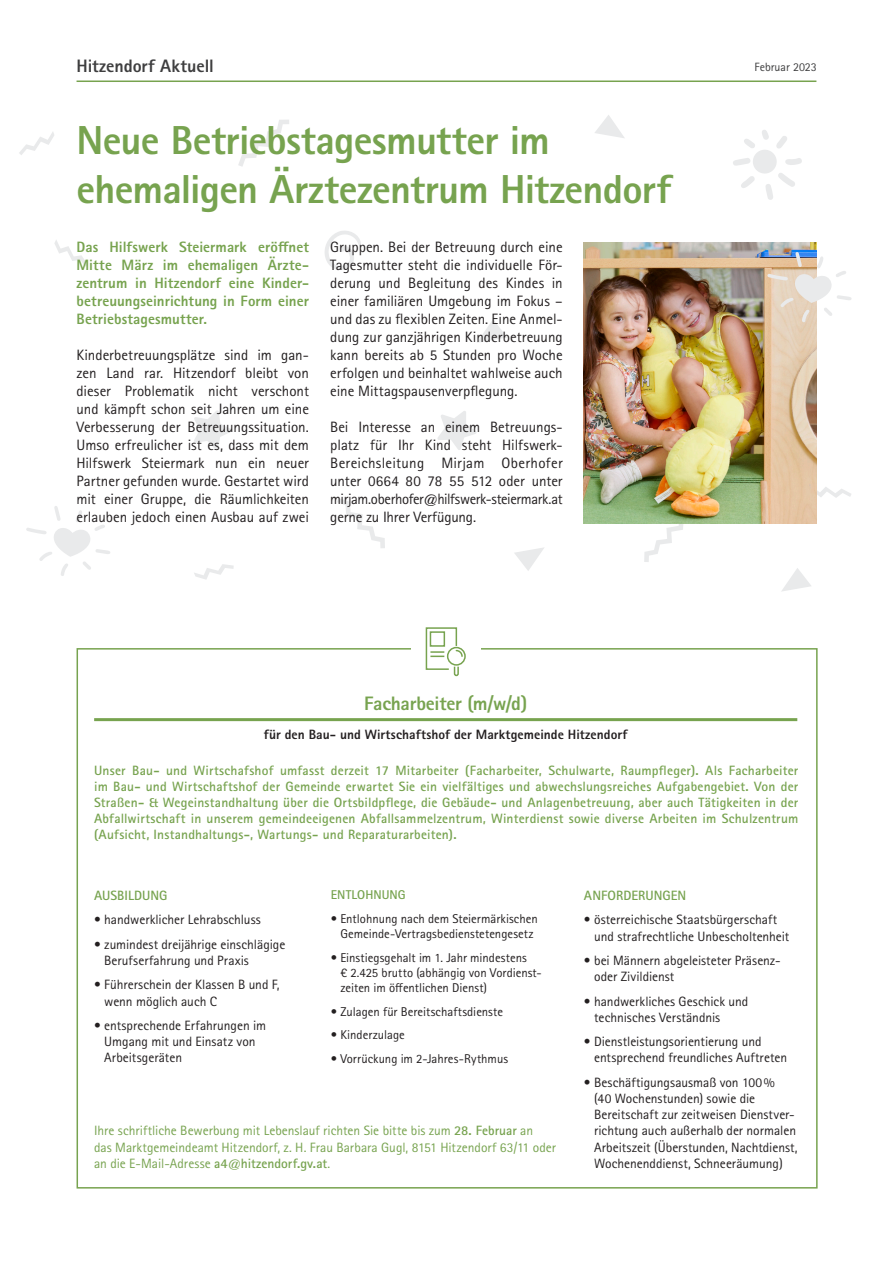
<style>
.page{position:relative;width:893px;height:1263px;background:#fff}
.page>*{position:absolute;margin:0;border:0;box-sizing:border-box;transform-origin:0 0}
.Headline{font:800 40.5px/48.6px "Rotis Sans Serif Pro";letter-spacing:-.02em;color:#77a34f}
.Headline_Klein_Under{font:800 19.5px "Rotis Sans Serif Pro";letter-spacing:-.015em;color:#77a34f}
.t1{font:800 18px "Rotis Sans Serif Pro";letter-spacing:-.005em;color:#3e3e3f}
.Fließtext{font:15px/18px "Rotis Sans Serif Pro";letter-spacing:-.005em;color:#231f20;text-align:justify}
.Fließtext-2{font:800 15px/18px "Rotis Sans Serif Pro";letter-spacing:.005em;color:#77a34f;text-align:justify}
.Fließtext-3{font:13.5px/16.2px "Rotis Sans Serif Pro";color:#231f20}
.Fließtext-4{font:700 13.5px/16.2px "Rotis Sans Serif Pro";letter-spacing:.01em;color:#77a34f;text-align:justify}
.Fließtext-5{font:13.5px/16.2px "Rotis Sans Serif Pro";color:#77a34f}
.Fließtext-6{font:800 13.5px "Rotis Sans Serif Pro";letter-spacing:.005em;color:#231f20}
.Fließtext-7{font:12.75px/15.3px "Rotis Sans Serif Pro";color:#231f20;text-align:center}
.Fließtext-8{font:700 12.75px "Rotis Sans Serif Pro";letter-spacing:.005em;color:#77a34f}
.t2{font:12px "Rotis Sans Serif Pro";color:#3e3e3f}
.s1{font-weight:700}
</style>
<div class="page">
<svg style="left:26px;top:506px;width:84px;height:70px"></svg>
<svg style="left:733px;top:130px;width:69px;height:70px"></svg>
<svg style="left:194px;top:564px;width:40px;height:16px"></svg>
<svg style="left:595px;top:115px;width:29px;height:23px"></svg>
<svg style="left:514px;top:547px;width:30px;height:24px"></svg>
<svg style="left:782px;top:568px;width:29px;height:23px"></svg>
<svg style="left:477px;top:320px;width:30px;height:23px"></svg>
<svg style="left:325px;top:231px;width:36px;height:39px"></svg>
<svg style="left:644px;top:523px;width:48px;height:39px"></svg>
<svg style="left:337px;top:498px;width:48px;height:50px"></svg>
<svg style="left:238px;top:120px;width:51px;height:46px"></svg>
<svg style="left:437px;top:411px;width:40px;height:39px"></svg>
<svg style="left:54px;top:240px;width:34px;height:27px"></svg>
<svg style="left:19px;top:132px;width:35px;height:23px"></svg>
<svg style="left:816px;top:486px;width:35px;height:12px"></svg>
<svg style="left:194px;top:410px;width:38px;height:40px"></svg>
<hr style="left:77px;top:81px;width:739px;height:1px;background:#77a34f">
<img style="left:584px;top:242px;width:232px;height:281px">
<div style="left:447px;top:647px;width:19px;height:19px;border:2px solid #77a34f;border-radius:50%"></div>
<svg style="left:425px;top:627px;width:38px;height:50px"></svg>
<hr style="left:94px;top:718px;width:703px;height:3px;background:#77a34f">
<svg style="left:767px;top:252px;width:85px;height:71px"></svg>
<p class="t1" style="left:77px;top:54px;width:139px">Hitzendorf Aktuell</p>
<p class="t2" style="left:755px;top:60px;width:64px">Februar 2023</p>
<p class="Headline" style="left:77px;top:116px;width:596px">Neue Betriebstagesmutter im ehemaligen Ärztezentrum Hitzendorf</p>
<p class="Fließtext-2" style="left:77px;top:238px;width:234px">Das Hilfswerk Steiermark eröffnet Mitte März im ehemaligen Ärzte&shy;zentrum in Hitzendorf eine Kinder&shy;betreuungseinrichtung in Form einer Betriebstagesmutter.</p>
<p class="Fließtext" style="left:77px;top:346px;width:234px">Kinderbetreuungsplätze sind im gan&shy;zen Land rar. Hitzendorf bleibt von dieser Problematik nicht verschont und kämpft schon seit Jahren um eine Verbesserung der Betreuungssituation.<br>Umso erfreulicher ist es, dass mit dem Hilfswerk Steiermark nun ein neuer Partner gefunden wurde. Gestartet wird mit einer Gruppe, die Räumlichkeiten erlauben jedoch einen Ausbau auf zwei</p>
<p class="Fließtext" style="left:330px;top:238px;width:234px">Gruppen. Bei der Betreuung durch eine Tagesmutter steht die individuelle För&shy;derung und Begleitung des Kindes in einer familiären Umgebung im Fokus – und das zu flexiblen Zeiten. Eine Anmel&shy;dung zur ganzjährigen Kinderbetreuung kann bereits ab 5 Stunden pro Woche erfolgen und beinhaltet wahlweise auch eine Mittagspausenverpflegung.</p>
<p class="Fließtext" style="left:330px;top:418px;width:234px">Bei Interesse an einem Betreuungs&shy;platz für Ihr Kind steht Hilfswerk-Bereichsleitung Mirjam Oberhofer unter 0664 80 78 55 512 oder unter mirjam.oberhofer@hilfswerk-steiermark.at gerne zu Ihrer Verfügung.</p>
<p class="Headline_Klein_Under" style="left:364px;top:691px;width:165px">Facharbeiter (m/w/d)</p>
<p class="Fließtext-6" style="left:264px;top:725px;width:365px">für den Bau- und Wirtschaftshof der Marktgemeinde Hitzendorf</p>
<p class="Fließtext-4" style="left:94px;top:762px;width:706px">Unser Bau- und Wirtschafshof umfasst derzeit 17 Mitarbeiter (Facharbeiter, Schulwarte, Raumpfleger). Als Facharbeiter im Bau- und Wirtschaftshof der Gemeinde erwartet Sie ein vielfältiges und abwechslungsreiches Aufgabengebiet. Von der Straßen- &amp; Wegeinstandhaltung über die Ortsbildpflege, die Gebäude- und Anlagenbetreuung, aber auch Tätigkeiten in der Abfallwirtschaft in unserem gemeindeeigenen Abfallsammelzentrum, Winterdienst sowie diverse Arbeiten im Schulzentrum (Aufsicht, Instandhaltungs-, Wartungs- und Reparaturarbeiten).</p>
<p class="Fließtext-4" style="left:94px;top:887px;width:75px">AUSBILDUNG</p>
<p class="Fließtext-3" style="left:94px;top:912px;width:168px">• handwerklicher Lehrabschluss</p>
<p class="Fließtext-3" style="left:104px;top:936px;width:183px;text-indent:-10px">• zumindest dreijährige einschlägige<br>Berufserfahrung und Praxis</p>
<p class="Fließtext-3" style="left:104px;top:977px;width:177px;text-indent:-10px">• Führerschein der Klassen B und F, wenn möglich auch C</p>
<p class="Fließtext-3" style="left:104px;top:1017px;width:163px;text-indent:-10px">• entsprechende Erfahrungen im<br>Umgang mit und Einsatz von<br>Arbeitsgeräten</p>
<p class="Fließtext-8" style="left:331px;top:887px;width:76px">ENTLOHNUNG</p>
<p class="Fließtext-7" style="left:331px;top:911px;width:208px">• Entlohnung nach dem Steiermärkischen<br>Gemeinde-Vertragsbedienstetengesetz</p>
<p class="Fließtext-7" style="left:340px;top:950px;width:203px;text-align:left;text-indent:-10px">• Einstiegsgehalt im 1. Jahr mindestens<br>€ 2.425 brutto (abhängig von Vordienst&shy;zeiten im öffentlichen Dienst)</p>
<p class="Fließtext-7" style="left:331px;top:1004px;width:174px">• Zulagen für Bereitschaftsdienste</p>
<p class="Fließtext-7" style="left:331px;top:1027px;width:76px">• Kinderzulage</p>
<p class="Fließtext-7" style="left:331px;top:1051px;width:179px">• Vorrückung im 2-Jahres-Rythmus</p>
<p class="Fließtext-5" style="left:94px;top:1123px;width:463px">Ihre schriftliche Bewerbung mit Lebenslauf richten Sie bitte bis zum <span class="s1">28. Februar</span> an<br>das Marktgemeindeamt Hitzendorf, z. H. Frau Barbara Gugl, 8151 Hitzendorf 63/11 oder an die E-Mail-Adresse <span class="s1">a4@hitzendorf.gv.at</span>.</p>
<p class="Fließtext-4" style="left:584px;top:887px;width:104px">ANFORDERUNGEN</p>
<p class="Fließtext-3" style="left:594px;top:912px;width:197px;text-indent:-10px">• österreichische Staatsbürgerschaft und strafrechtliche Unbescholtenheit</p>
<p class="Fließtext-3" style="left:594px;top:952px;width:187px;text-indent:-10px">• bei Männern abgeleisteter Präsenz&shy;oder Zivildienst</p>
<p class="Fließtext-3" style="left:594px;top:993px;width:156px;text-indent:-10px">• handwerkliches Geschick und technisches Verständnis</p>
<p class="Fließtext-3" style="left:594px;top:1033px;width:195px;text-indent:-10px">• Dienstleistungsorientierung und entsprechend freundliches Auftreten</p>
<p class="Fließtext-3" style="left:594px;top:1074px;width:205px;text-indent:-10px">• Beschäftigungsausmaß von 100%<br>(40 Wochenstunden) sowie die Bereitschaft zur zeitweisen Dienstver&shy;richtung auch außerhalb der normalen Arbeitszeit (Überstunden, Nachtdienst, Wochenenddienst, Schneeräumung)</p>
</div>
